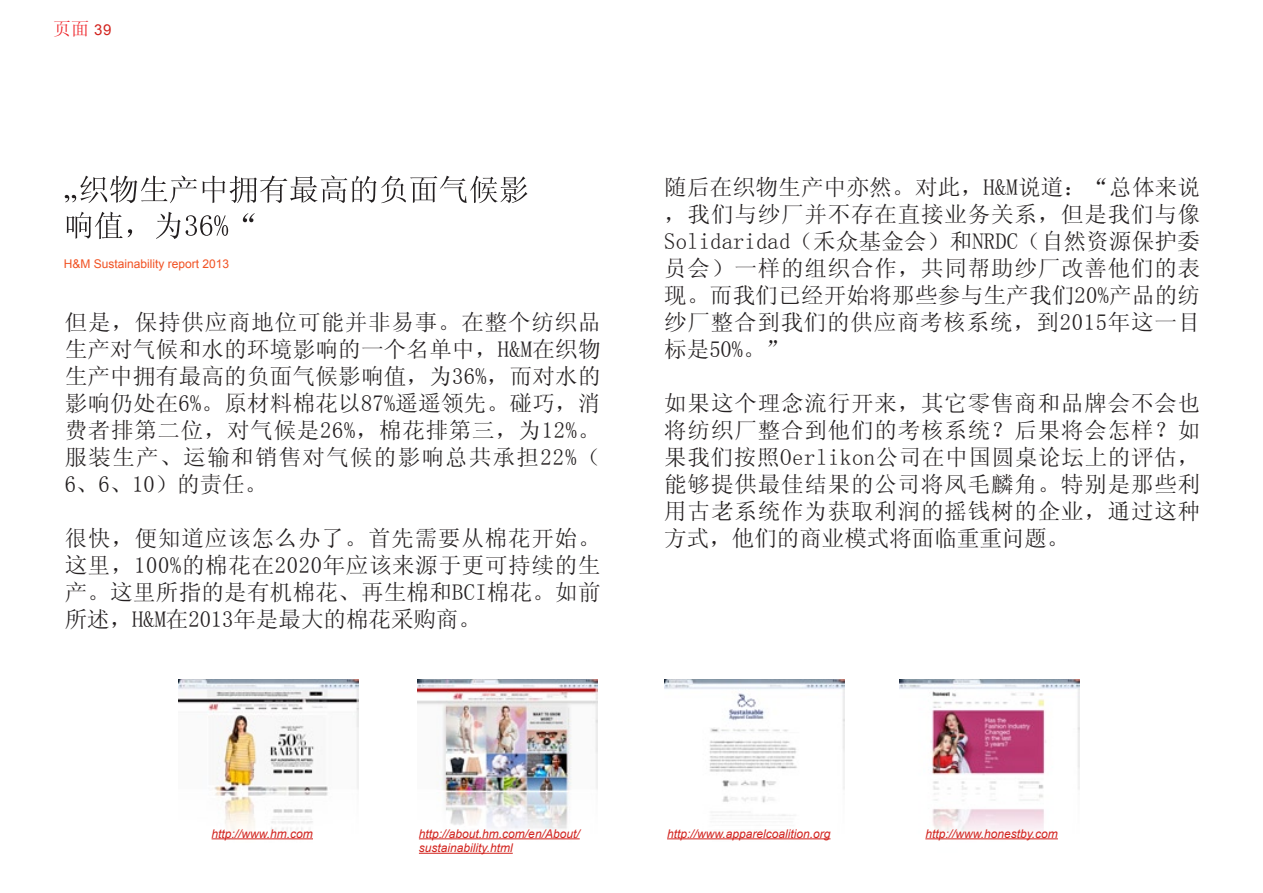
<style>
.page{position:relative;width:1263px;height:893px;background:#fff}
.page>*{position:absolute;margin:0;border:0;box-sizing:border-box;transform-origin:0 0}
.t1{font:22.5px/27px "Sim Sun";letter-spacing:.03em;color:#231f20;text-align:justify}
.t2{font:18px "Sim Sun";color:#ee1d23}
.t3{font:italic 12px "Arial";color:#d2231e}
.t4{font:12px "Arial";color:#f15122}
.s1{font-family:"Arial";font-size:15px;color:#d2231e}
</style>
<div class="page">
<img style="left:900px;top:679px;width:180px;height:161px">
<hr style="left:925px;top:838px;width:133px;height:1px;background:#d2231e">
<img style="left:665px;top:679px;width:180px;height:161px">
<hr style="left:667px;top:838px;width:163px;height:1px;background:#d2231e">
<img style="left:179px;top:679px;width:180px;height:161px">
<hr style="left:212px;top:838px;width:101px;height:1px;background:#d2231e">
<img style="left:418px;top:679px;width:180px;height:175px">
<hr style="left:419px;top:838px;width:161px;height:1px;background:#d2231e">
<hr style="left:419px;top:853px;width:94px;height:1px;background:#d2231e">
<svg style="left:65px;top:175px;width:462px;height:28px"></svg>
<svg style="left:67px;top:212px;width:188px;height:27px"></svg>
<p class="t2" style="left:53px;top:20px;width:60px">页面 <span class="s1">39</span></p>
<p class="t4" style="left:64px;top:257px;width:167px">H&amp;M Sustainability report 2013</p>
<p class="t1" style="left:65px;top:309px;width:537px">但是，保持供应商地位可能并非易事。在整个纺织品生产对气候和水的环境影响的一个名单中，H&amp;M在织物生产中拥有最高的负面气候影响值，为36%，而对水的影响仍处在6%。原材料棉花以87%遥遥领先。碰巧，消费者排第二位，对气候是26%，棉花排第三，为12%。服装生产、运输和销售对气候的影响总共承担22%（6、6、10）的责任。</p>
<p class="t1" style="left:65px;top:525px;width:537px">很快，便知道应该怎么办了。首先需要从棉花开始。这里，100%的棉花在2020年应该来源于更可持续的生产。这里所指的是有机棉花、再生棉和BCI棉花。如前所述，H&amp;M在2013年是最大的棉花采购商。</p>
<p class="t1" style="left:664px;top:173px;width:537px">随后在织物生产中亦然。对此，H&amp;M说道：“总体来说，我们与纱厂并不存在直接业务关系，但是我们与像Solidaridad（禾众基金会）和NRDC（自然资源保护委员会）一样的组织合作，共同帮助纱厂改善他们的表现。而我们已经开始将那些参与生产我们20%产品的纺纱厂整合到我们的供应商考核系统，到2015年这一目标是50%。”</p>
<p class="t1" style="left:664px;top:389px;width:537px">如果这个理念流行开来，其它零售商和品牌会不会也将纺织厂整合到他们的考核系统？后果将会怎样？如果我们按照Oerlikon公司在中国圆桌论坛上的评估，能够提供最佳结果的公司将凤毛麟角。特别是那些利用古老系统作为获取利润的摇钱树的企业，通过这种方式，他们的商业模式将面临重重问题。</p>
<p class="t3" style="left:212px;top:827px;width:103px">http://www.hm.com</p>
<p class="t3" style="left:419px;top:827px;width:162px">http://about.hm.com/en/About/</p>
<p class="t3" style="left:667px;top:827px;width:165px">http://www.apparelcoalition.org</p>
<p class="t3" style="left:925px;top:827px;width:134px">http://www.honestby.com</p>
<p class="t3" style="left:419px;top:841px;width:95px">sustainability.html</p>
</div>
